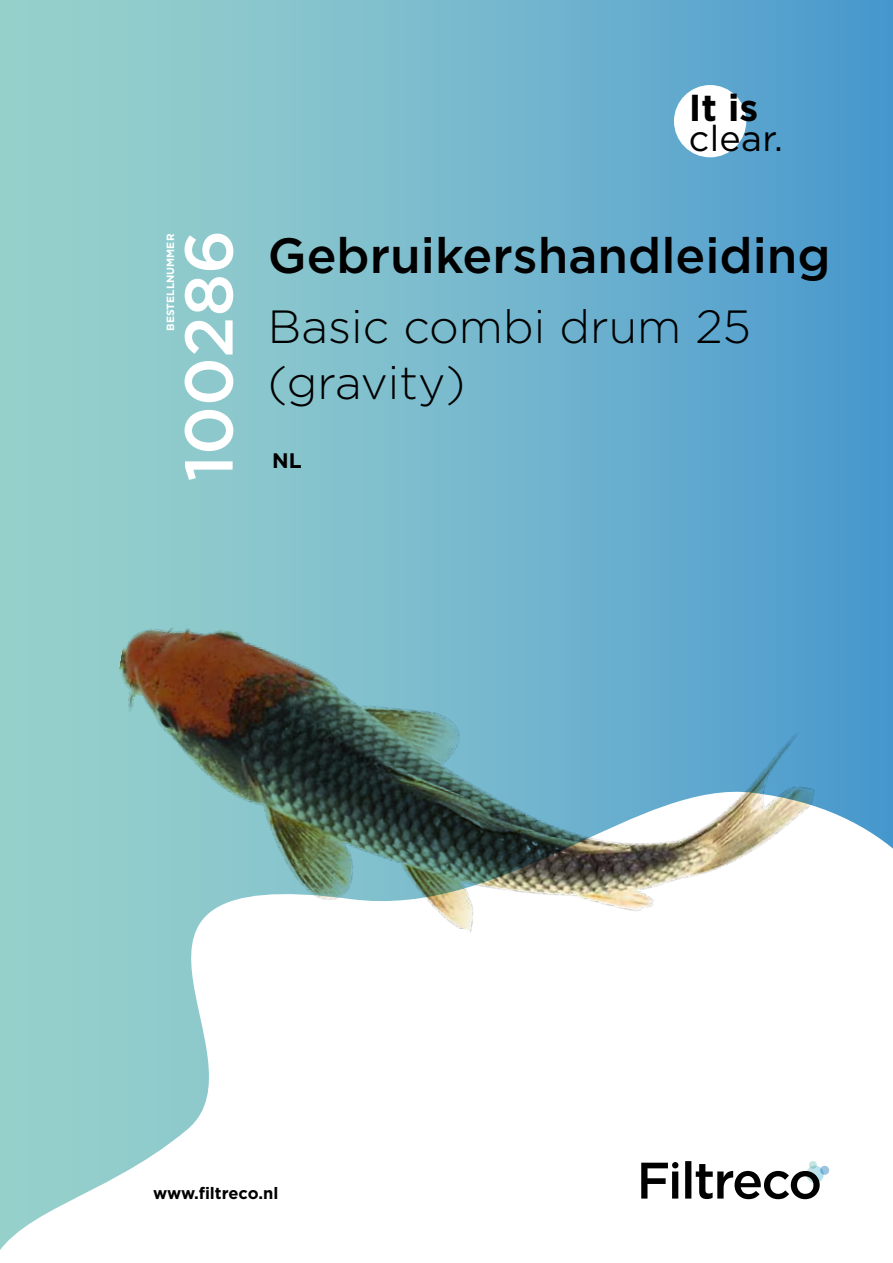
<style>
.page{position:relative;width:893px;height:1263px;background:#fff}
.page>*{position:absolute;margin:0;border:0;box-sizing:border-box;transform-origin:0 0}
.t1{font:500 67.5px "Gotham";color:#fff}
.t2{font:500 49.5px "Gotham";color:#000}
.t3{font:300 46.5px/55.8px "Gotham";color:#000}
.t4{font:700 37.5px "Gotham";color:#000}
.t5{font:36px "Gotham";letter-spacing:.01em;color:#000}
.t6{font:700 21px "Gotham";color:#000}
.t7{font:700 16.5px "Gotham";letter-spacing:-.01em;color:#000}
.t8{font:700 10.5px "Gotham";color:#fff}
</style>
<div class="page">
<div style="left:0;top:0;width:893px;height:1263px;background:linear-gradient(to right,#9fd6cc,#4d9bce)"></div>
<svg style="left:0;top:786px;width:893px;height:477px"></svg>
<img style="left:84px;top:613px;width:740px;height:374px">
<div style="left:674px;top:85px;width:72px;height:72px;background:#fff;border-radius:50%"></div>
<svg style="left:641px;top:1161px;width:231px;height:86px"></svg>
<p class="t4" style="left:689px;top:83px;width:71px">It is</p>
<p class="t5" style="left:689px;top:115px;width:96px">clear.</p>
<p class="t8" style="left:164px;top:331px;width:99px;rotate:-90deg">Bestellnummer</p>
<h1 class="t1" style="left:165px;top:482px;width:253px;rotate:-90deg">100286</h1>
<p class="t2" style="left:268px;top:224px;width:564px">Gebruikershandleiding</p>
<p class="t3" style="left:268px;top:298px;width:485px">Basic combi drum 25 (gravity)</p>
<p class="t6" style="left:272px;top:446px;width:31px">NL</p>
<p class="t7" style="left:153px;top:1182px;width:127px">www.filtreco.nl</p>
</div>
